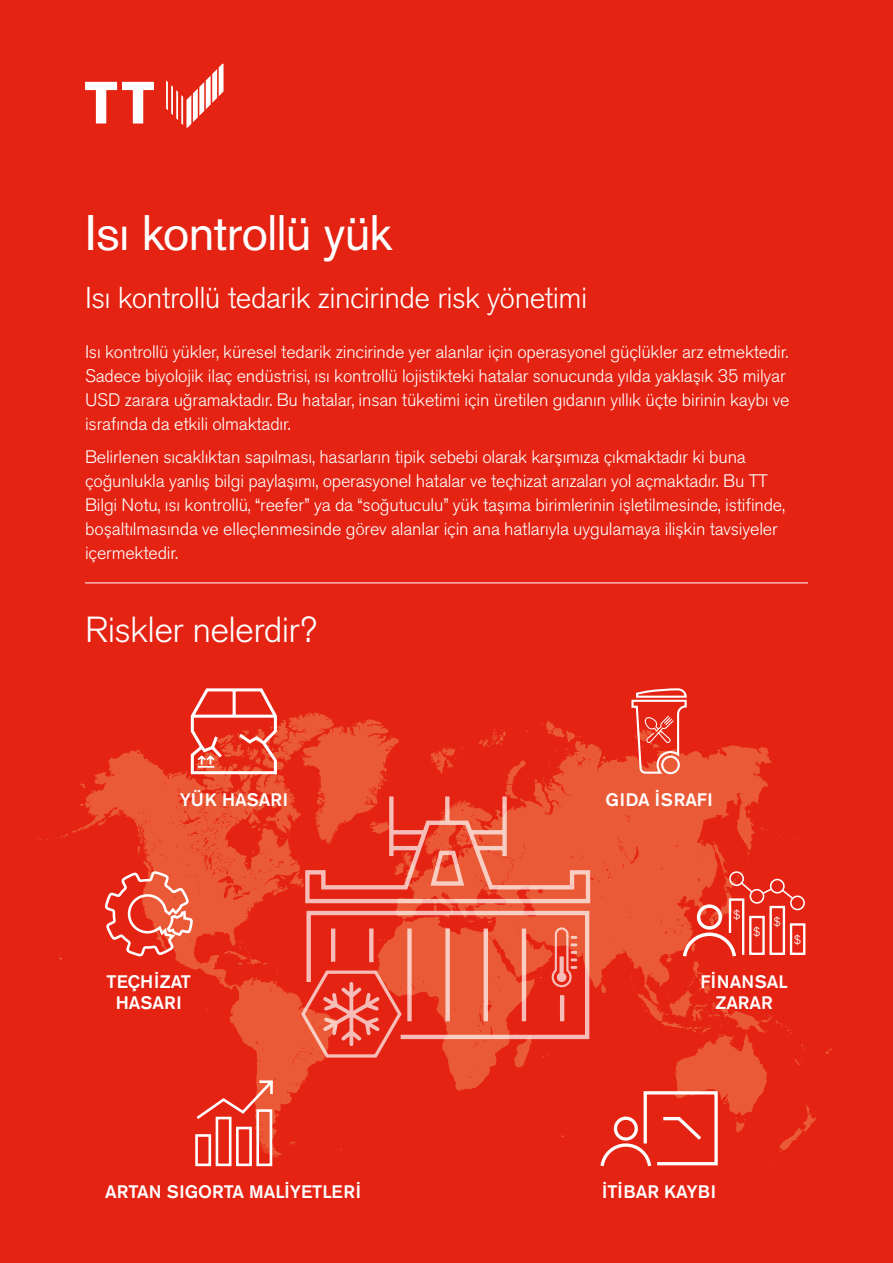
<style>
.page{position:relative;width:893px;height:1263px;background:#e42313}
.page>*{position:absolute;margin:0;border:0;box-sizing:border-box;transform-origin:0 0}
.t1{font:49.5px "Akzidenz Grotesk Pro";letter-spacing:-.02em;color:#fff}
.t2{font:300 36px "Akzidenz Grotesk Pro";letter-spacing:-.02em;color:#fff}
.t3{font:300 30px "Akzidenz Grotesk Pro";letter-spacing:-.02em;color:#fff}
.t4{font:300 18px/24px "Akzidenz Grotesk Pro";letter-spacing:-.01em;color:#fff}
.t5{font:500 18px/21.6px "Akzidenz Grotesk Pro";color:#fff;text-align:center}
.t6{font:500 18px "Akzidenz Grotesk Pro";letter-spacing:.03em;color:#fff}
.t7{font:300 12.45px "Akzidenz Grotesk BE";color:#fff}
</style>
<div class="page">
<svg style="left:38px;top:712px;width:794px;height:455px"></svg>
<svg style="left:139px;top:757px;width:569px;height:383px"></svg>
<svg style="left:85px;top:82px;width:69px;height:41px"></svg>
<svg style="left:166px;top:64px;width:58px;height:64px"></svg>
<hr style="left:85px;top:582px;width:723px;height:1px;background:#fff">
<svg style="left:303px;top:796px;width:287px;height:245px"></svg>
<svg style="left:550px;top:926px;width:28px;height:61px"></svg>
<div style="left:445px;top:928px;width:5px;height:93px;background:#f8cdc2"></div>
<svg style="left:301px;top:968px;width:103px;height:89px"></svg>
<svg style="left:631px;top:688px;width:56px;height:86px"></svg>
<svg style="left:105px;top:871px;width:88px;height:85px"></svg>
<svg style="left:191px;top:688px;width:86px;height:86px"></svg>
<svg style="left:683px;top:871px;width:122px;height:85px"></svg>
<svg style="left:195px;top:1080px;width:78px;height:86px"></svg>
<svg style="left:600px;top:1091px;width:118px;height:75px"></svg>
<h1 class="t1" style="left:85px;top:201px;width:309px">Isı kontrollü yük</h1>
<h3 class="t3" style="left:85px;top:278px;width:504px">Isı kontrollü tedarik zincirinde risk yönetimi</h3>
<p class="t4" style="left:85px;top:340px;width:706px">Isı kontrollü yükler, küresel tedarik zincirinde yer alanlar için operasyonel güçlükler arz etmektedir.<br>Sadece biyolojik ilaç endüstrisi, ısı kontrollü lojistikteki hatalar sonucunda yılda yaklaşık 35 milyar USD zarara uğramaktadır. Bu hatalar, insan tüketimi için üretilen gıdanın yıllık üçte birinin kaybı ve israfında da etkili olmaktadır.</p>
<p class="t4" style="left:85px;top:444px;width:702px">Belirlenen sıcaklıktan sapılması, hasarların tipik sebebi olarak karşımıza çıkmaktadır ki buna çoğunlukla yanlış bilgi paylaşımı, operasyonel hatalar ve teçhizat arızaları yol açmaktadır. Bu TT Bilgi Notu, ısı kontrollü, “reefer” ya da “soğutuculu” yük taşıma birimlerinin işletilmesinde, istifinde, boşaltılmasında ve elleçlenmesinde görev alanlar için ana hatlarıyla uygulamaya ilişkin tavsiyeler içermektedir.</p>
<h2 class="t2" style="left:85px;top:606px;width:233px">Riskler nelerdir?</h2>
<p class="t5" style="left:180px;top:788px;width:110px">YÜK HASARI</p>
<p class="t5" style="left:107px;top:970px;width:86px">TEÇHİZAT<br>HASARI</p>
<p class="t6" style="left:605px;top:788px;width:109px">GIDA İSRAFI</p>
<p class="t7" style="left:733px;top:907px;width:9px">$</p>
<p class="t7" style="left:753px;top:925px;width:9px">$</p>
<p class="t7" style="left:773px;top:915px;width:9px">$</p>
<p class="t7" style="left:794px;top:932px;width:9px">$</p>
<p class="t5" style="left:700px;top:970px;width:89px">FİNANSAL<br>ZARAR</p>
<p class="t5" style="left:105px;top:1180px;width:257px">ARTAN SIGORTA MALİYETLERİ</p>
<p class="t5" style="left:602px;top:1180px;width:116px">İTİBAR KAYBI</p>
</div>
